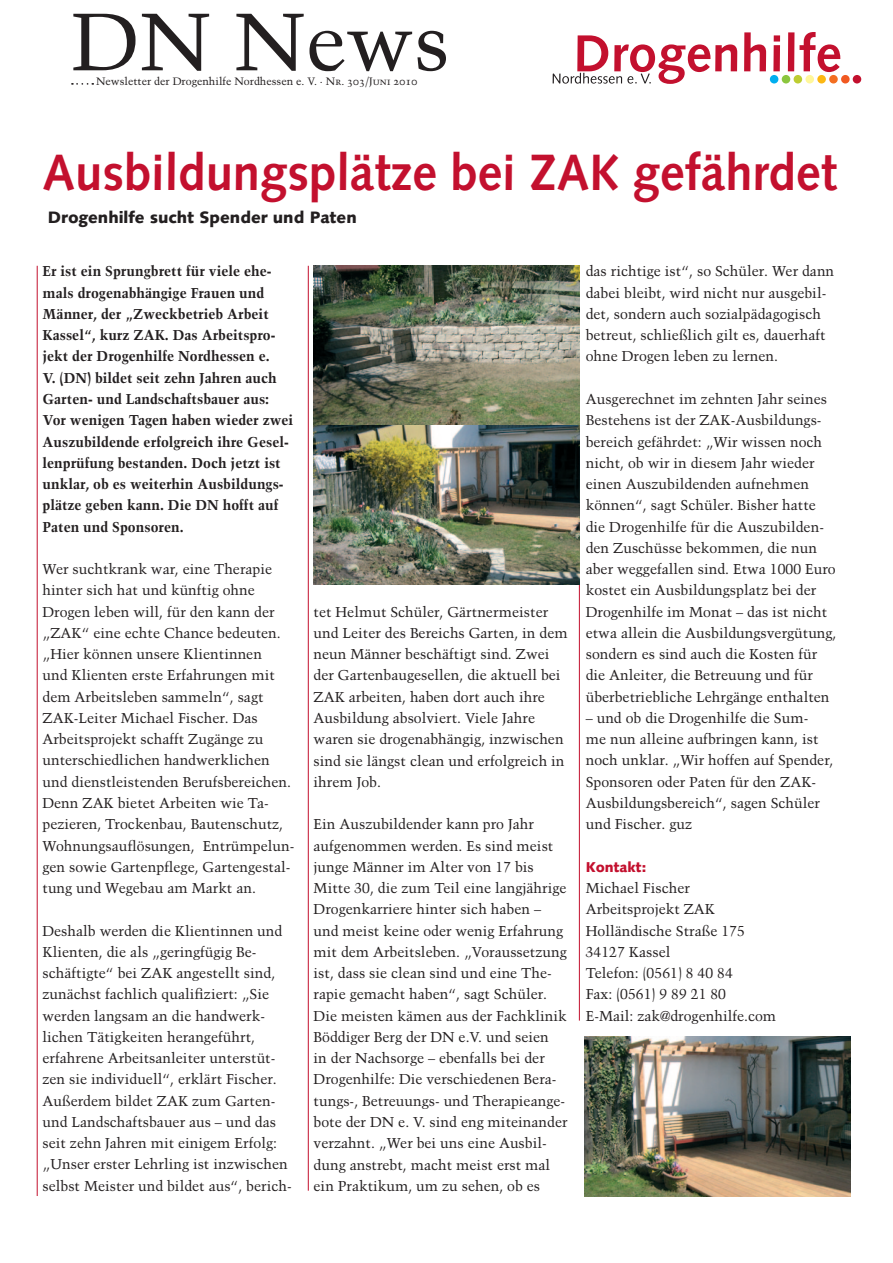
<style>
.page{position:relative;width:893px;height:1263px;background:#fff}
.page>*{position:absolute;margin:0;border:0;box-sizing:border-box;transform-origin:0 0}
.t1{font:81px "Trump Mediaeval";color:#231f20}
.t2{font:700 51px "Syntax";color:#c3102e;scale:.96 1}
.t3{font:900 16.5px "Syntax";color:#231f20}
.t4{font:14.25px/21.3px "Trump Mediaeval";color:#231f20}
.t5{font:700 14.25px/21.3px "Trump Mediaeval";color:#231f20}
.t6{font:900 14.25px "Syntax";color:#c3102e}
.t7{font:10.65px "Trump Mediaeval";color:#231f20}
.s1{font-family:"Trump Mediaeval SC"}
</style>
<div class="page">
<svg style="left:72px;top:83px;width:21px;height:2px"></svg>
<svg style="left:553px;top:32px;width:287px;height:52px"></svg>
<div style="left:770px;top:75px;width:8px;height:9px;background:#00aeef;border-radius:50%"></div>
<div style="left:782px;top:75px;width:8px;height:9px;background:#8bc63e;border-radius:50%"></div>
<div style="left:794px;top:75px;width:8px;height:9px;background:#bdcd31;border-radius:50%"></div>
<div style="left:805px;top:75px;width:9px;height:9px;background:#fff79a;border-radius:50%"></div>
<div style="left:817px;top:75px;width:9px;height:9px;background:#fcb814;border-radius:50%"></div>
<div style="left:829px;top:75px;width:9px;height:9px;background:#f36e21;border-radius:50%"></div>
<div style="left:841px;top:75px;width:9px;height:9px;background:#f15921;border-radius:50%"></div>
<div style="left:853px;top:75px;width:8px;height:9px;background:#c3102e;border-radius:50%"></div>
<hr style="left:37px;top:266px;width:1px;height:930px;background:#c3102e">
<hr style="left:308px;top:266px;width:1px;height:925px;background:#c3102e">
<hr style="left:579px;top:266px;width:1px;height:754px;background:#c3102e">
<img style="left:314px;top:266px;width:265px;height:319px">
<img style="left:585px;top:1036px;width:265px;height:160px">
<h1 class="t1" style="left:72px;top:-7px;width:379px">DN News</h1>
<p class="t7" style="left:96px;top:75px;width:323px">Newsletter der Drogenhilfe Nordhessen e. V. · <span class="s1">Nr. 303/Juni 2010</span></p>
<h2 class="t2" style="left:43px;top:143px;width:829px">Ausbildungsplätze bei ZAK gefährdet</h2>
<p class="t3" style="left:48px;top:208px;width:310px">Drogenhilfe sucht Spender und Paten</p>
<p class="t5" style="left:43px;top:260px;width:252px">Er ist ein Sprungbrett für viele ehe&shy;mals drogenabhängige Frauen und Männer, der „Zweckbetrieb Arbeit Kassel“, kurz ZAK. Das Arbeitspro&shy;jekt der Drogenhilfe Nordhessen e.<br>V. (DN) bildet seit zehn Jahren auch Garten- und Landschaftsbauer aus:<br>Vor wenigen Tagen haben wieder zwei Auszubildende erfolgreich ihre Gesel&shy;lenprüfung bestanden. Doch jetzt ist unklar, ob es weiterhin Ausbildungs&shy;plätze geben kann. Die DN hofft auf Paten und Sponsoren.</p>
<p class="t4" style="left:43px;top:558px;width:253px">Wer suchtkrank war, eine Therapie hinter sich hat und künftig ohne Drogen leben will, für den kann der „ZAK“ eine echte Chance bedeuten. „Hier können unsere Klientinnen<br>und Klienten erste Erfahrungen mit dem Arbeitsleben sammeln“, sagt ZAK-Leiter Michael Fischer. Das Arbeitsprojekt schafft Zugänge zu unterschiedlichen handwerklichen und dienstleistenden Berufsbereichen.<br>Denn ZAK bietet Arbeiten wie Ta&shy;pezieren, Trockenbau, Bautenschutz, Wohnungsauflösungen, Entrümpelun&shy;gen sowie Gartenpflege, Gartengestal&shy;tung und Wegebau am Markt an.</p>
<p class="t4" style="left:43px;top:920px;width:251px">Deshalb werden die Klientinnen und Klienten, die als „geringfügig Be&shy;schäftigte“ bei ZAK angestellt sind, zunächst fachlich qualifiziert: „Sie werden langsam an die handwerk&shy;lichen Tätigkeiten herangeführt, erfahrene Arbeitsanleiter unterstüt&shy;zen sie individuell“, erklärt Fischer.<br>Außerdem bildet ZAK zum Garten&shy;und Landschaftsbauer aus – und das seit zehn Jahren mit einigem Erfolg: „Unser erster Lehrling ist inzwischen selbst Meister und bildet aus“, berich-</p>
<p class="t4" style="left:586px;top:261px;width:250px">das richtige ist“, so Schüler. Wer dann dabei bleibt, wird nicht nur ausgebil&shy;det, sondern auch sozialpädagogisch betreut, schließlich gilt es, dauerhaft ohne Drogen leben zu lernen.</p>
<p class="t4" style="left:586px;top:388px;width:252px">Ausgerechnet im zehnten Jahr seines Bestehens ist der ZAK-Ausbildungs&shy;bereich gefährdet: „Wir wissen noch nicht, ob wir in diesem Jahr wieder einen Auszubildenden aufnehmen können“, sagt Schüler. Bisher hatte die Drogenhilfe für die Auszubilden&shy;den Zuschüsse bekommen, die nun aber weggefallen sind. Etwa 1000 Euro kostet ein Ausbildungsplatz bei der Drogenhilfe im Monat – das ist nicht etwa allein die Ausbildungsvergütung, sondern es sind auch die Kosten für die Anleiter, die Betreuung und für überbetriebliche Lehrgänge enthalten</p>
<p class="t4" style="left:586px;top:707px;width:249px">– und ob die Drogenhilfe die Sum-<br>me nun alleine aufbringen kann, ist noch unklar. „Wir hoffen auf Spender,<br>Sponsoren oder Paten für den ZAK-<br>Ausbildungsbereich“, sagen Schüler und Fischer. guz</p>
<p class="t6" style="left:586px;top:858px;width:62px">Kontakt:</p>
<p class="t4" style="left:586px;top:877px;width:192px">Michael Fischer<br>Arbeitsprojekt ZAK<br>Holländische Straße 175<br>34127 Kassel<br>Telefon: (0561) 8 40 84<br>Fax: (0561) 9 89 21 80<br>E-Mail: zak@drogenhilfe.com</p>
<p class="t4" style="left:314px;top:601px;width:256px">tet Helmut Schüler, Gärtnermeister und Leiter des Bereichs Garten, in dem neun Männer beschäftigt sind. Zwei der Gartenbaugesellen, die aktuell bei ZAK arbeiten, haben dort auch ihre Ausbildung absolviert. Viele Jahre waren sie drogenabhängig, inzwischen sind sie längst clean und erfolgreich in ihrem Job.</p>
<p class="t4" style="left:314px;top:813px;width:255px">Ein Auszubildender kann pro Jahr aufgenommen werden. Es sind meist junge Männer im Alter von 17 bis Mitte 30, die zum Teil eine langjährige Drogenkarriere hinter sich haben – und meist keine oder wenig Erfahrung mit dem Arbeitsleben. „Voraussetzung ist, dass sie clean sind und eine The&shy;rapie gemacht haben“, sagt Schüler.<br>Die meisten kämen aus der Fachklinik Böddiger Berg der DN e.V. und seien<br>in der Nachsorge – ebenfalls bei der Drogenhilfe: Die verschiedenen Bera&shy;tungs-, Betreuungs- und Therapieange&shy;bote der DN e. V. sind eng miteinander verzahnt. „Wer bei uns eine Ausbil&shy;dung anstrebt, macht meist erst mal ein Praktikum, um zu sehen, ob es</p>
</div>
